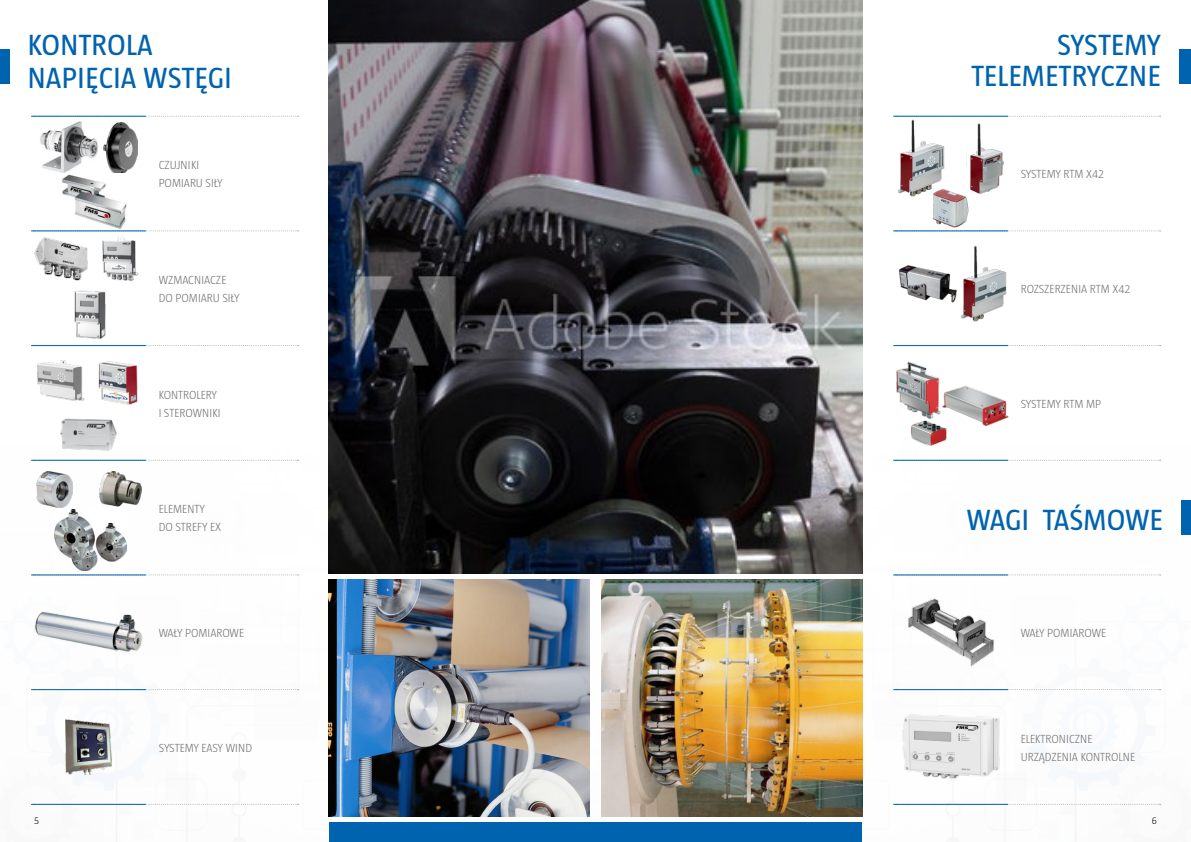
<style>
.page{position:relative;width:1191px;height:842px;background:#fff}
.page>*{position:absolute;margin:0;border:0;box-sizing:border-box;transform-origin:0 0}
.t1{font:30px/33px "Taz";letter-spacing:.01em;color:#0063af}
.t2{font:300 12px/18px "Taz";color:#727072}
.t3{font:300 10px "Taz";color:#000}
</style>
<div class="page">
<img style="left:31px;top:336px;width:1130px;height:506px">
<img style="left:328px;top:0;width:534px;height:574px">
<img style="left:328px;top:579px;width:262px;height:237px">
<div style="left:328px;top:822px;width:267px;height:20px;background:#0063af"></div>
<div style="left:0;top:49px;width:9px;height:34px;background:#0063af"></div>
<div style="left:1179px;top:49px;width:12px;height:34px;background:#0063af"></div>
<img style="left:601px;top:579px;width:261px;height:237px">
<div style="left:595px;top:822px;width:267px;height:20px;background:#0063af"></div>
<svg style="left:1008px;top:804px;width:152px;height:1px"></svg>
<hr style="left:893px;top:804px;width:115px;height:1px;background:#0063af">
<img style="left:893px;top:597px;width:115px;height:70px">
<svg style="left:1008px;top:116px;width:152px;height:1px"></svg>
<svg style="left:1008px;top:230px;width:152px;height:1px"></svg>
<svg style="left:1008px;top:345px;width:152px;height:1px"></svg>
<svg style="left:1008px;top:460px;width:152px;height:1px"></svg>
<svg style="left:1008px;top:574px;width:152px;height:1px"></svg>
<svg style="left:1008px;top:689px;width:152px;height:1px"></svg>
<hr style="left:893px;top:116px;width:115px;height:1px;background:#0063af">
<hr style="left:893px;top:230px;width:115px;height:1px;background:#0063af">
<hr style="left:893px;top:345px;width:115px;height:1px;background:#0063af">
<hr style="left:893px;top:460px;width:115px;height:1px;background:#0063af">
<hr style="left:893px;top:574px;width:115px;height:1px;background:#0063af">
<hr style="left:893px;top:689px;width:115px;height:1px;background:#0063af">
<img style="left:898px;top:119px;width:47px;height:78px">
<img style="left:898px;top:246px;width:109px;height:76px">
<img style="left:893px;top:346px;width:56px;height:111px">
<div style="left:1181px;top:500px;width:10px;height:35px;background:#0063af"></div>
<svg style="left:146px;top:116px;width:152px;height:1px"></svg>
<svg style="left:146px;top:230px;width:152px;height:1px"></svg>
<svg style="left:146px;top:345px;width:152px;height:1px"></svg>
<svg style="left:146px;top:460px;width:152px;height:1px"></svg>
<svg style="left:146px;top:574px;width:152px;height:1px"></svg>
<svg style="left:146px;top:689px;width:152px;height:1px"></svg>
<hr style="left:31px;top:116px;width:115px;height:1px;background:#0063af">
<hr style="left:31px;top:230px;width:115px;height:1px;background:#0063af">
<hr style="left:31px;top:345px;width:115px;height:1px;background:#0063af">
<hr style="left:31px;top:460px;width:115px;height:1px;background:#0063af">
<hr style="left:31px;top:574px;width:115px;height:1px;background:#0063af">
<hr style="left:31px;top:689px;width:115px;height:1px;background:#0063af">
<img style="left:65px;top:719px;width:47px;height:56px">
<img style="left:40px;top:121px;width:58px;height:52px">
<img style="left:104px;top:123px;width:34px;height:50px">
<img style="left:62px;top:174px;width:65px;height:55px">
<img style="left:34px;top:237px;width:54px;height:44px">
<img style="left:71px;top:290px;width:42px;height:52px">
<img style="left:102px;top:236px;width:37px;height:45px">
<img style="left:52px;top:411px;width:73px;height:48px">
<img style="left:74px;top:356px;width:72px;height:54px">
<img style="left:31px;top:356px;width:71px;height:49px">
<img style="left:893px;top:703px;width:115px;height:88px">
<svg style="left:146px;top:804px;width:152px;height:1px"></svg>
<hr style="left:31px;top:804px;width:115px;height:1px;background:#0063af">
<img style="left:31px;top:602px;width:115px;height:61px">
<img style="left:967px;top:116px;width:40px;height:78px">
<img style="left:927px;top:185px;width:47px;height:43px">
<img style="left:936px;top:346px;width:72px;height:109px">
<img style="left:36px;top:471px;width:36px;height:36px">
<img style="left:55px;top:509px;width:72px;height:61px">
<img style="left:99px;top:471px;width:42px;height:36px">
<h1 class="t1" style="left:28px;top:28px;width:205px">KONTROLA<br>NAPIĘCIA WSTĘGI</h1>
<h1 class="t1" style="left:971px;top:29px;width:191px;line-height:31px;text-align:right">SYSTEMY<br>TELEMETRYCZNE</h1>
<p class="t2" style="left:159px;top:156px;width:66px">CZUJNIKI<br>POMIARU SIŁY</p>
<p class="t2" style="left:159px;top:271px;width:82px">WZMACNIACZE<br>DO POMIARU SIŁY</p>
<p class="t2" style="left:159px;top:385px;width:63px">KONTROLERY<br>I STEROWNIKI</p>
<p class="t2" style="left:159px;top:500px;width:64px">ELEMENTY<br>DO STREFY EX</p>
<p class="t2" style="left:159px;top:624px;width:87px">WAŁY POMIAROWE</p>
<p class="t2" style="left:159px;top:739px;width:95px">SYSTEMY EASY WIND</p>
<p class="t2" style="left:1020px;top:165px;width:85px">SYSTEMY RTM X42</p>
<p class="t2" style="left:1020px;top:280px;width:111px">ROZSZERZENIA RTM X42</p>
<p class="t2" style="left:1020px;top:394px;width:82px">SYSTEMY RTM MP</p>
<h1 class="t1" style="left:967px;top:503px;width:197px">WAGI TAŚMOWE</h1>
<p class="t2" style="left:1020px;top:624px;width:87px">WAŁY POMIAROWE</p>
<p class="t2" style="left:1020px;top:730px;width:116px">ELEKTRONICZNE<br>URZĄDZENIA KONTROLNE</p>
<p class="t3" style="left:34px;top:815px;width:6px">5</p>
<p class="t3" style="left:1151px;top:815px;width:7px">6</p>
</div>
